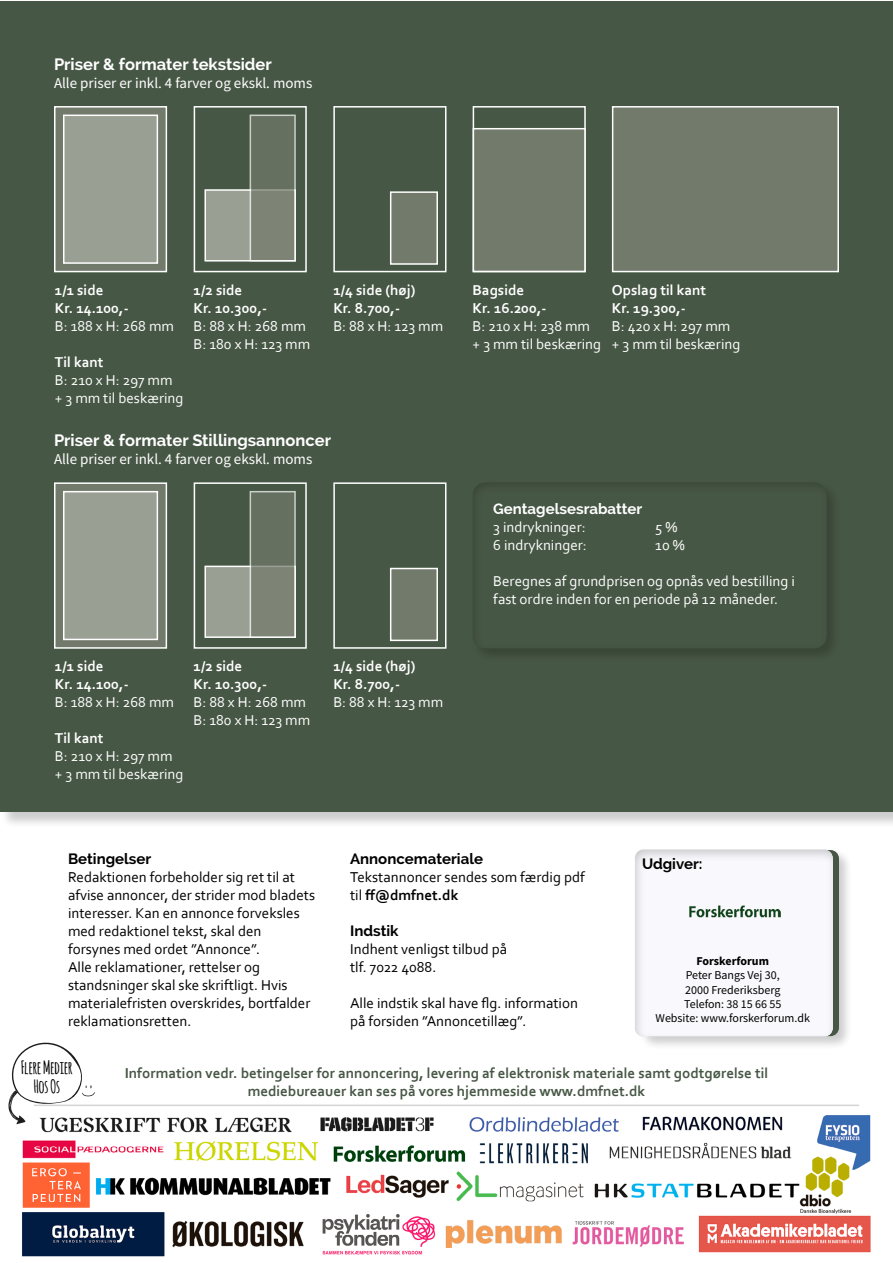
<style>
.page{position:relative;width:893px;height:1263px;background:#fff}
.page>*{position:absolute;margin:0;border:0;box-sizing:border-box;transform-origin:0 0}
.t1{font:700 18px/19.5px "Amatic";color:#000;text-align:center}
.t2{font:700 16.5px "Raleway";color:#fff}
.t3{font:15px/18px "Corbel";color:#000}
.t4{font:15px/18px "Corbel";color:#fff}
.t5{font:700 15px/18px "Corbel";color:#fff}
.t6{font:700 15px/18px "Corbel";color:#475745;text-align:center}
.t7{font:15px "Mada";color:#fff}
.t8{font:700 15px "Raleway";color:#000}
.t9{font:700 15px "Raleway";color:#fff}
.t10{font:12px/14.4px "Mada";color:#000;text-align:center}
.t11{font:700 12px "Mada";color:#000}
.s1{font-weight:700}
</style>
<div class="page">
<div style="left:0;top:2px;width:893px;height:827px;background:#000;opacity:.2"></div>
<div style="left:0;top:1px;width:893px;height:810px;background:#475745"></div>
<hr style="left:34px;top:1104px;width:825px;height:2px;background:#d4d4d6">
<div style="left:54px;top:106px;width:113px;height:166px;background:#727a6b;border:2px solid #fff"></div>
<div style="left:63px;top:115px;width:95px;height:149px;background:#9a9f93;border:2px solid #fff"></div>
<div style="left:473px;top:106px;width:113px;height:166px;border:2px solid #fff"></div>
<div style="left:473px;top:128px;width:113px;height:144px;background:#727a6b;border:2px solid #fff"></div>
<div style="left:390px;top:191px;width:48px;height:74px;background:#727a6b;border:2px solid #fff"></div>
<div style="left:333px;top:106px;width:113px;height:166px;border:2px solid #fff"></div>
<div style="left:612px;top:106px;width:227px;height:166px;background:#727a6b;border:2px solid #fff"></div>
<div style="left:194px;top:106px;width:113px;height:166px;border:2px solid #fff"></div>
<div style="left:204px;top:189px;width:92px;height:73px;background:#9a9f93;border:2px solid #fff"></div>
<div style="left:250px;top:115px;width:46px;height:146px;background:linear-gradient(to bottom,#5e6b5a,#83897c);border:2px solid #fff"></div>
<div style="left:54px;top:482px;width:113px;height:167px;background:#727a6b;border:2px solid #fff"></div>
<div style="left:63px;top:491px;width:95px;height:149px;background:#9a9f93;border:2px solid #fff"></div>
<div style="left:390px;top:568px;width:48px;height:73px;background:#727a6b;border:2px solid #fff"></div>
<div style="left:333px;top:482px;width:113px;height:167px;border:2px solid #fff"></div>
<div style="left:194px;top:482px;width:113px;height:167px;border:2px solid #fff"></div>
<div style="left:204px;top:566px;width:92px;height:72px;background:#9a9f93;border:2px solid #fff"></div>
<div style="left:250px;top:491px;width:46px;height:147px;background:linear-gradient(to bottom,#5e6a5a,#848a7c);border:2px solid #fff"></div>
<div style="left:470px;top:480px;width:371px;height:183px;background:#41503f"></div>
<div style="left:460px;top:471px;width:379px;height:178px;background:#475745"></div>
<img style="left:22px;top:1115px;width:849px;height:141px">
<div style="left:638px;top:848px;width:215px;height:202px;background:#000;opacity:.2"></div>
<div style="left:623px;top:839px;width:223px;height:199px;background:#000;opacity:.2"></div>
<img style="left:689px;top:905px;width:91px;height:14px">
<svg style="left:8px;top:1042px;width:87px;height:82px"></svg>
<div style="left:326px;top:1137px;width:30px;height:8px;background:#fff"></div>
<p class="t2" style="left:54px;top:54px;width:219px">Priser &amp; formater tekstsider</p>
<p class="t7" style="left:54px;top:74px;width:260px">Alle priser er inkl. 4 farver og ekskl. moms</p>
<p class="t5" style="left:55px;top:281px;width:75px">1/1 side<br>Kr. 14.100,-</p>
<p class="t4" style="left:55px;top:317px;width:120px">B: 188 x H: 268 mm</p>
<p class="t5" style="left:55px;top:353px;width:50px">Til kant</p>
<p class="t4" style="left:55px;top:371px;width:130px">B: 210 x H: 297 mm + 3 mm til beskæring</p>
<p class="t5" style="left:194px;top:281px;width:75px">1/2 side<br>Kr. 10.300,-</p>
<p class="t4" style="left:194px;top:317px;width:118px">B: 88 x H: 268 mm<br>B: 180 x H: 123 mm</p>
<p class="t5" style="left:333px;top:281px;width:83px">1/4 side (høj)<br>Kr. 8.700,-</p>
<p class="t4" style="left:333px;top:317px;width:111px">B: 88 x H: 123 mm</p>
<p class="t2" style="left:54px;top:431px;width:279px">Priser &amp; formater Stillingsannoncer</p>
<p class="t7" style="left:54px;top:451px;width:260px">Alle priser er inkl. 4 farver og ekskl. moms</p>
<p class="t5" style="left:55px;top:657px;width:75px">1/1 side<br>Kr. 14.100,-</p>
<p class="t4" style="left:55px;top:693px;width:120px">B: 188 x H: 268 mm</p>
<p class="t5" style="left:55px;top:729px;width:50px">Til kant</p>
<p class="t4" style="left:55px;top:747px;width:130px">B: 210 x H: 297 mm + 3 mm til beskæring</p>
<p class="t5" style="left:194px;top:657px;width:75px">1/2 side<br>Kr. 10.300,-</p>
<p class="t4" style="left:194px;top:693px;width:118px">B: 88 x H: 268 mm<br>B: 180 x H: 123 mm</p>
<p class="t5" style="left:333px;top:657px;width:83px">1/4 side (høj)<br>Kr. 8.700,-</p>
<p class="t4" style="left:333px;top:693px;width:111px">B: 88 x H: 123 mm</p>
<p class="t5" style="left:473px;top:281px;width:75px">Bagside<br>Kr. 16.200,-</p>
<p class="t4" style="left:473px;top:317px;width:130px">B: 210 x H: 238 mm + 3 mm til beskæring</p>
<p class="t5" style="left:612px;top:281px;width:96px">Opslag til kant<br>Kr. 19.300,-</p>
<p class="t4" style="left:612px;top:317px;width:130px">B: 420 x H: 297 mm + 3 mm til beskæring</p>
<p class="t9" style="left:493px;top:500px;width:151px">Gentagelsesrabatter</p>
<p class="t4" style="left:493px;top:517px;width:94px">3 indrykninger:</p>
<p class="t4" style="left:655px;top:517px;width:24px">5 %</p>
<p class="t4" style="left:493px;top:535px;width:95px">6 indrykninger:</p>
<p class="t4" style="left:655px;top:535px;width:31px">10 %</p>
<p class="t4" style="left:493px;top:571px;width:303px">Beregnes af grundprisen og opnås ved bestilling i fast ordre inden for en periode på 12 måneder.</p>
<p class="t8" style="left:68px;top:850px;width:85px">Betingelser</p>
<p class="t3" style="left:68px;top:868px;width:249px">Redaktionen forbeholder sig ret til at afvise annoncer, der strider mod bladets interesser. Kan en annonce forveksles med redaktionel tekst, skal den forsynes med ordet ”Annonce”.<br>Alle reklamationer, rettelser og standsninger skal ske skriftligt. Hvis materialefristen overskrides, bortfalder reklamationsretten.</p>
<p class="t8" style="left:350px;top:850px;width:134px">Annoncemateriale</p>
<p class="t3" style="left:350px;top:868px;width:236px">Tekstannoncer sendes som færdig pdf til <span class="s1">ff@dmfnet.dk</span></p>
<p class="t8" style="left:350px;top:922px;width:50px">Indstik</p>
<p class="t3" style="left:350px;top:940px;width:159px">Indhent venligst tilbud på tlf. 7022 4088.</p>
<p class="t3" style="left:350px;top:994px;width:229px">Alle indstik skal have flg. information på forsiden ”Annoncetillæg”.</p>
<p class="t8" style="left:642px;top:855px;width:62px">Udgiver:</p>
<p class="t11" style="left:696px;top:954px;width:74px">Forskerforum</p>
<p class="t10" style="left:656px;top:968px;width:156px">Peter Bangs Vej 30,<br>2000 Frederiksberg<br>Telefon: 38 15 66 55<br>Website: www.forskerforum.dk</p>
<p class="t1" style="left:21px;top:1057px;width:53px">Flere Medier<br>Hos Os</p>
<p class="t6" style="left:125px;top:1064px;width:645px">Information vedr. betingelser for annoncering, levering af elektronisk materiale samt godtgørelse til mediebureauer kan ses på vores hjemmeside www.dmfnet.dk</p>
</div>
